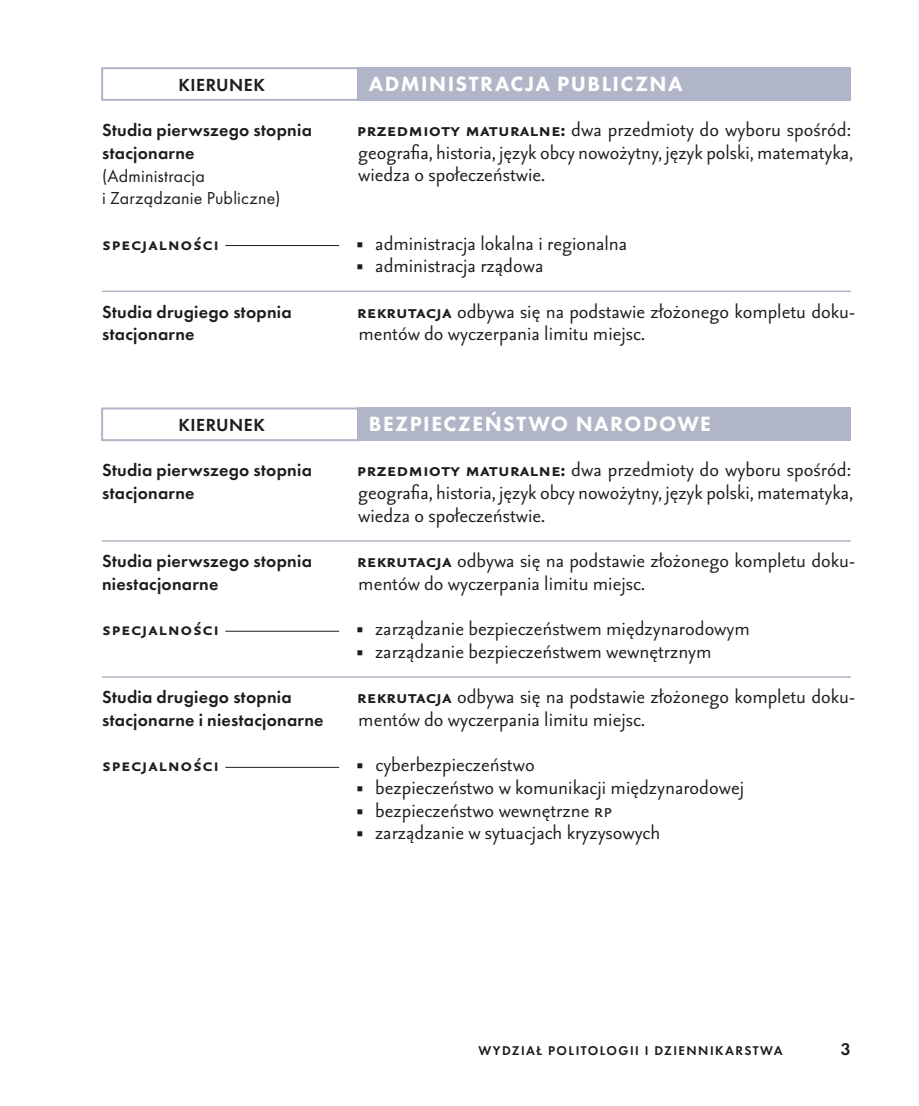
<style>
.page{position:relative;width:919px;height:1106px;background:#fff}
.page>*{position:absolute;margin:0;border:0;box-sizing:border-box;transform-origin:0 0}
.t1{font:22px/22.6px "Seria Sans Pro";color:#1d1d1b}
.t2{font:800 21.4px "Futura PT";letter-spacing:.07em;color:#fff}
.t3{font:700 21.4px "Seria Sans Pro";letter-spacing:.03em;color:#1d1d1b}
.t4{font:600 18.2px "Futura PT";letter-spacing:.025em;color:#1d1d1b}
.t5{font:600 18px/22.6px "Futura PT";letter-spacing:.015em;color:#1d1d1b}
.t6{font:18px/22.6px "Futura PT";letter-spacing:.01em;color:#1d1d1b}
.t7{font:600 17.6px "Futura PT";color:#1d1d1b}
.t8{font:600 13.2px "Futura PT";letter-spacing:.11em;color:#1d1d1b}
.s1{font-weight:700}
.s2{font-family:"Arno Pro"}
</style>
<div class="page">
<div style="left:357px;top:67px;width:493px;height:34px;background:#b0b5c7"></div>
<div style="left:357px;top:407px;width:493px;height:34px;background:#b0b5c7"></div>
<div style="left:101px;top:67px;width:258px;height:34px;border:2px solid #b0b5c7"></div>
<hr style="left:225px;top:245px;width:114px;height:1px;background:#1d1d1b">
<hr style="left:102px;top:290px;width:748px;height:2px;background:#b0b5c7">
<div style="left:101px;top:407px;width:258px;height:34px;border:2px solid #b0b5c7"></div>
<hr style="left:102px;top:540px;width:748px;height:1px;background:#b0b5c7">
<hr style="left:225px;top:631px;width:114px;height:1px;background:#1d1d1b">
<hr style="left:102px;top:676px;width:748px;height:1px;background:#b0b5c7">
<hr style="left:225px;top:767px;width:114px;height:1px;background:#1d1d1b">
<p class="t4" style="left:178px;top:73px;width:88px">KIERUNEK</p>
<p class="t5" style="left:102px;top:119px;width:211px">Studia pierwszego stopnia stacjonarne</p>
<p class="t6" style="left:102px;top:164px;width:180px">(Administracja<br>i Zarządzanie Publiczne)</p>
<p class="t3" style="left:102px;top:229px;width:118px">specjalności</p>
<p class="t5" style="left:102px;top:300px;width:191px">Studia drugiego stopnia stacjonarne</p>
<p class="t4" style="left:178px;top:413px;width:88px">KIERUNEK</p>
<p class="t5" style="left:102px;top:459px;width:211px">Studia pierwszego stopnia stacjonarne</p>
<p class="t5" style="left:102px;top:549px;width:211px">Studia pierwszego stopnia niestacjonarne</p>
<p class="t3" style="left:102px;top:615px;width:118px">specjalności</p>
<p class="t5" style="left:102px;top:685px;width:223px">Studia drugiego stopnia stacjonarne i niestacjonarne</p>
<p class="t3" style="left:102px;top:751px;width:118px">specjalności</p>
<p class="t2" style="left:369px;top:70px;width:315px">ADMINISTRACJA PUBLICZNA</p>
<p class="t1" style="left:357px;top:117px;width:497px;text-align:justify"><span class="s1">Przedmioty maturalne:</span> dwa przedmioty do wyboru spośród: geografia, historia, język obcy nowożytny, język polski, matematyka, wiedza o społeczeństwie.</p>
<p class="t1" style="left:356px;top:231px;width:272px"><span class="s2">■</span> administracja lokalna i regionalna</p>
<p class="t1" style="left:356px;top:242px;width:500px;line-height:45.4px"><span class="s2">■</span> administracja rządowa<br><span class="s1">Rekrutacja</span> odbywa się na podstawie złożonego kompletu doku-</p>
<p class="t1" style="left:358px;top:322px;width:288px">mentów do wyczerpania limitu miejsc.</p>
<p class="t2" style="left:369px;top:410px;width:343px">BEZPIECZEŃSTWO NARODOWE</p>
<p class="t1" style="left:357px;top:458px;width:497px;text-align:justify"><span class="s1">Przedmioty maturalne:</span> dwa przedmioty do wyboru spośród: geografia, historia, język obcy nowożytny, język polski, matematyka, wiedza o społeczeństwie.</p>
<p class="t1" style="left:357px;top:548px;width:500px"><span class="s1">Rekrutacja</span> odbywa się na podstawie złożonego kompletu doku&shy;mentów do wyczerpania limitu miejsc.</p>
<p class="t1" style="left:356px;top:616px;width:395px"><span class="s2">■</span> zarządzanie bezpieczeństwem międzynarodowym</p>
<p class="t1" style="left:356px;top:628px;width:500px;line-height:45.4px"><span class="s2">■</span> zarządzanie bezpieczeństwem wewnętrznym<br><span class="s1">Rekrutacja</span> odbywa się na podstawie złożonego kompletu doku-</p>
<p class="t1" style="left:358px;top:707px;width:288px">mentów do wyczerpania limitu miejsc.</p>
<p class="t1" style="left:356px;top:752px;width:180px"><span class="s2">■</span> cyberbezpieczeństwo</p>
<p class="t1" style="left:356px;top:775px;width:389px"><span class="s2">■</span> bezpieczeństwo w komunikacji międzynarodowej</p>
<p class="t1" style="left:356px;top:798px;width:257px"><span class="s2">■</span> bezpieczeństwo wewnętrzne RP</p>
<p class="t1" style="left:356px;top:821px;width:305px"><span class="s2">■</span> zarządzanie w sytuacjach kryzysowych</p>
<p class="t8" style="left:478px;top:1042px;width:205px">Wydział Politologii i Dziennikars</p>
<p class="t8" style="left:752px;top:1042px;width:20px">twa</p>
<p class="t7" style="left:840px;top:1038px;width:11px">3</p>
</div>
